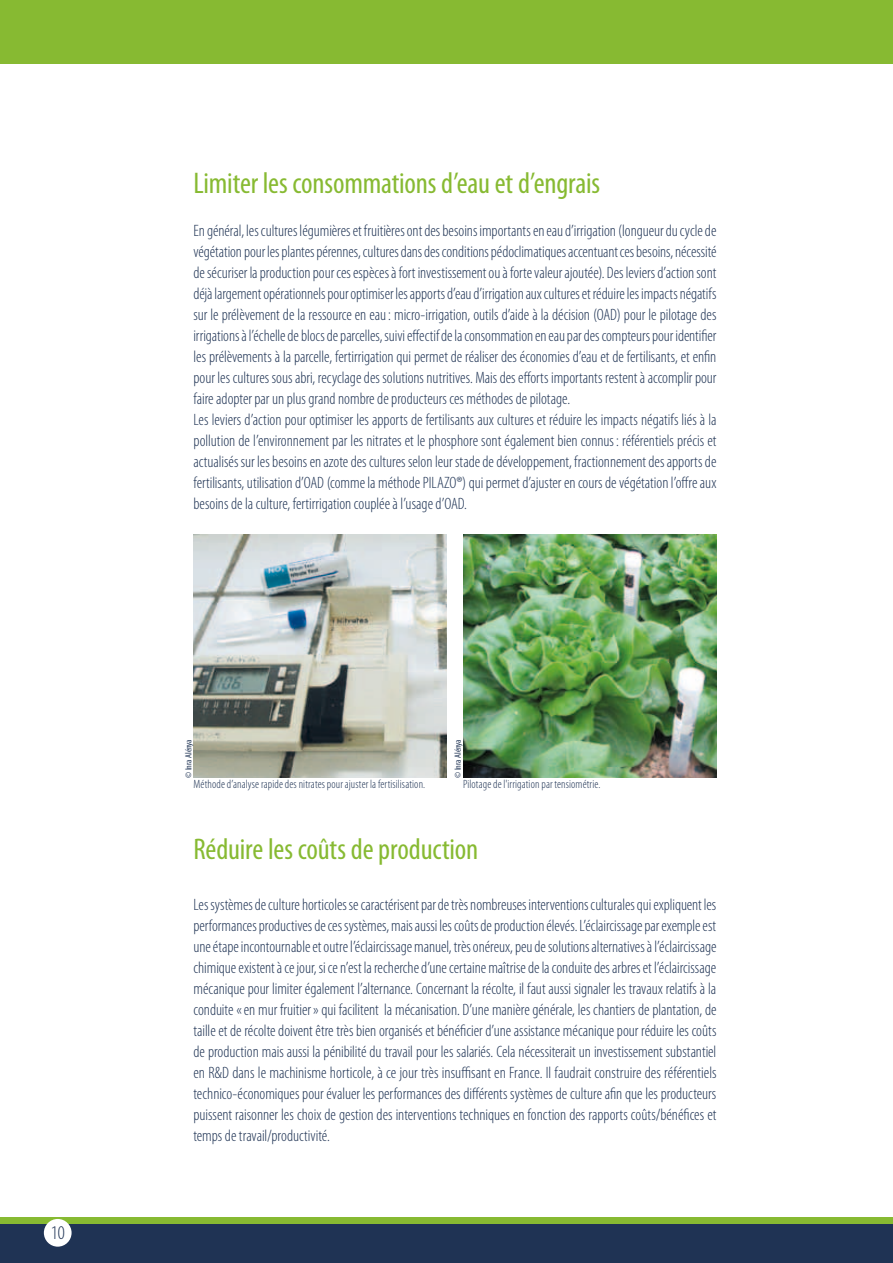
<style>
.page{position:relative;width:893px;height:1263px;background:#fff}
.page>*{position:absolute;margin:0;border:0;box-sizing:border-box;transform-origin:0 0}
.t1{font:condensed 30px "Myriad Pro";letter-spacing:-.005em;color:#87ba32}
.t2{font:300 condensed 19.5px "Myriad Pro";color:#1f3354}
.t3{font:300 condensed 16.5px/21px "Myriad Pro";letter-spacing:-.005em;color:#1f3354}
.t4{font:300 condensed 12px "Myriad Pro";letter-spacing:.01em;color:#1f3354}
.t5{font:condensed 9px "Myriad Pro";color:#1f3354}
</style>
<div class="page">
<div style="left:0;top:0;width:893px;height:63px;background:#87ba32"></div>
<div style="left:0;top:1220px;width:893px;height:43px;background:#1f3354"></div>
<div style="left:0;top:1217px;width:893px;height:6px;background:#87ba32"></div>
<div style="left:44px;top:1219px;width:28px;height:28px;background:#fff;border-radius:50%"></div>
<img style="left:193px;top:535px;width:254px;height:243px">
<img style="left:463px;top:535px;width:253px;height:243px">
<p class="t2" style="left:51px;top:1222px;width:16px">10</p>
<h1 class="t1" style="left:193px;top:167px;width:408px">Limiter les consommations d’eau et d’engrais</h1>
<p class="t3" style="left:193px;top:220px;width:525px">En général, les cultures légumières et fruitières ont des besoins importants en eau d’irrigation (longueur du cycle de végétation pour les plantes pérennes, cultures dans des conditions pédoclimatiques accentuant ces besoins, nécessité de sécuriser la production pour ces espèces à fort investissement ou à forte valeur ajoutée). Des leviers d’action sont déjà largement opérationnels pour optimiser les apports d’eau d’irrigation aux cultures et réduire les impacts négatifs sur le prélèvement de la ressource en eau: micro-irrigation, outils d’aide à la décision (OAD) pour le pilotage des irrigations à l’échelle de blocs de parcelles, suivi effectif de la consommation en eau par des compteurs pour identifier les prélèvements à la parcelle, fertirrigation qui permet de réaliser des économies d’eau et de fertilisants, et enfin pour les cultures sous abri, recyclage des solutions nutritives. Mais des efforts importants restent à accomplir pour faire adopter par un plus grand nombre de producteurs ces méthodes de pilotage.<br>Les leviers d’action pour optimiser les apports de fertilisants aux cultures et réduire les impacts négatifs liés à la pollution de l’environnement par les nitrates et le phosphore sont également bien connus : référentiels précis et actualisés sur les besoins en azote des cultures selon leur stade de développement, fractionnement des apports de fertilisants, utilisation d’OAD (comme la méthode PILAZO®) qui permet d’ajuster en cours de végétation l’offre aux besoins de la culture, fertirrigation couplée à l’usage d’OAD.</p>
<p class="t5" style="left:184px;top:777px;width:40px;rotate:-90deg">©Inra Alénya</p>
<p class="t5" style="left:453px;top:777px;width:40px;rotate:-90deg">©Inra Alénya</p>
<p class="t4" style="left:193px;top:778px;width:233px">Méthode d’analyse rapide des nitrates pour ajuster la fertisilisation.</p>
<p class="t4" style="left:463px;top:778px;width:139px">Pilotage de l'irrigation par tensiométrie.</p>
<h1 class="t1" style="left:193px;top:832px;width:286px">Réduire les coûts de production</h1>
<p class="t3" style="left:193px;top:894px;width:525px;text-align:justify">Les systèmes de culture horticoles se caractérisent par de très nombreuses interventions culturales qui expliquent les performances productives de ces systèmes, mais aussi les coûts de production élevés. L’éclaircissage par exemple est une étape incontournable et outre l’éclaircissage manuel, très onéreux, peu de solutions alternatives à l’éclaircissage chimique existent à ce jour, si ce n’est la recherche d’une certaine maîtrise de la conduite des arbres et l’éclaircissage mécanique pour limiter également l’alternance. Concernant la récolte, il faut aussi signaler les travaux relatifs à la conduite «en mur fruitier» qui facilitent la mécanisation. D’une manière générale, les chantiers de plantation, de taille et de récolte doivent être très bien organisés et bénéficier d’une assistance mécanique pour réduire les coûts de production mais aussi la pénibilité du travail pour les salariés. Cela nécessiterait un investissement substantiel en R&amp;D dans le machinisme horticole, à ce jour très insuffisant en France. Il faudrait construire des référentiels technico-économiques pour évaluer les performances des différents systèmes de culture afin que les producteurs puissent raisonner les choix de gestion des interventions techniques en fonction des rapports coûts/bénéfices et temps de travail/productivité.</p>
</div>
